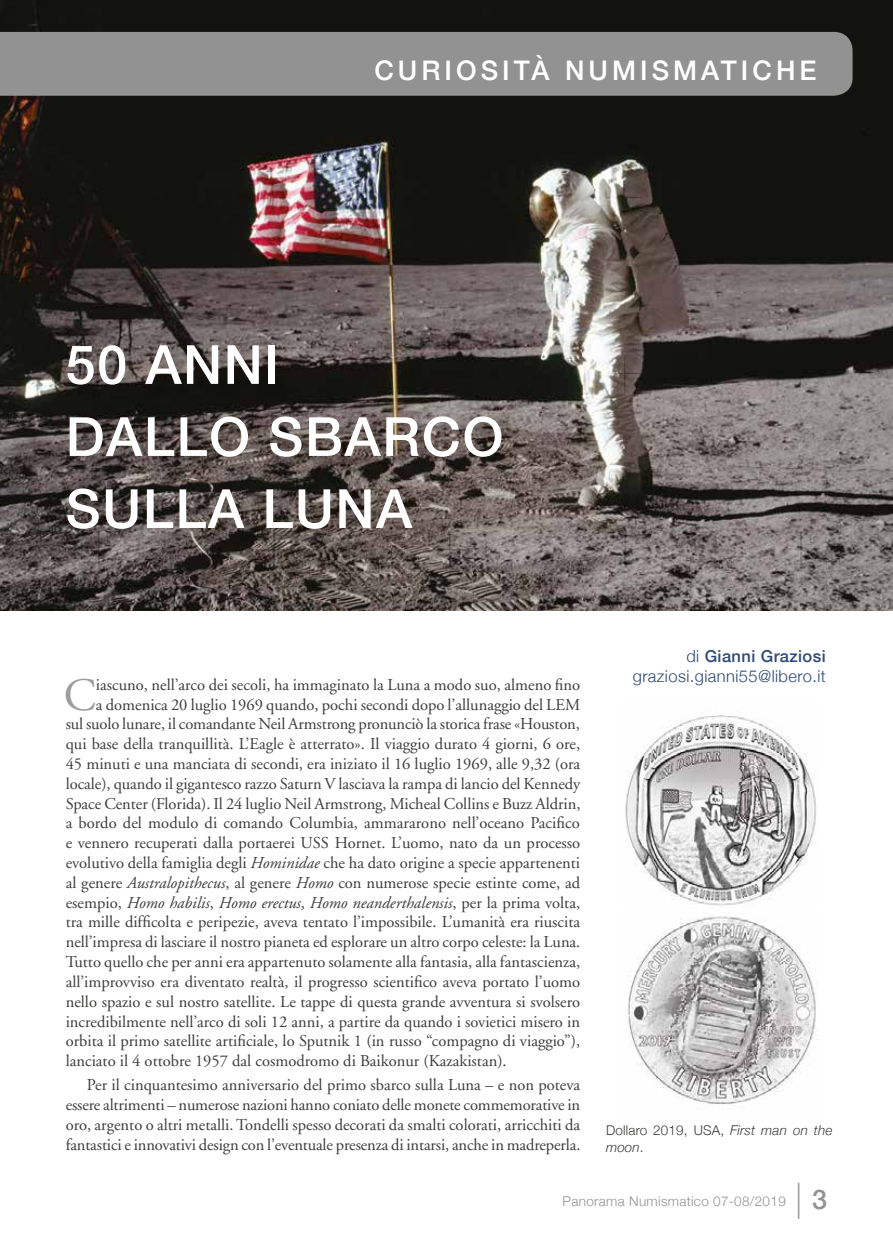
<style>
.page{position:relative;width:893px;height:1234px;background:#fff}
.page>*{position:absolute;margin:0;border:0;box-sizing:border-box;transform-origin:0 0}
.t1{font:500 144px "Helvetica Neue";letter-spacing:-.01em;color:#f2f2f2}
.t2{font:500 54px/72px "Helvetica Neue";letter-spacing:.03em;color:#fff}
.t3{font:46.35px "Adobe Garamond";color:#9d9d9c}
.t4{font:100 36px "Helvetica Neue";color:#929292}
.t5{font:500 27px "Helvetica Neue";letter-spacing:.15em;color:#fff}
.t6{font:500 27px "Helvetica Neue";color:#929292}
.t7{font:16.5px/19.8px "Adobe Garamond";color:#3c3c3b;text-align:justify}
.t8{font:italic 16.5px "Adobe Garamond";color:#3c3c3b}
.t9{font:300 16.5px/19.8px "Helvetica Neue";letter-spacing:.025em;color:#2f4a75;text-align:right}
.t10{font:300 13.5px/16.2px "Helvetica Neue";letter-spacing:.01em;color:#3c3c3b}
.t11{font:300 13.5px "Helvetica Neue";letter-spacing:.025em;color:#929292}
.s1{font-style:italic}
.s2{font-style:normal}
.s3{font-weight:500}
</style>
<div class="page">
<img style="left:0;top:0;width:893px;height:610px">
<div style="left:0;top:32px;width:853px;height:64px;background:#929292"></div>
<div style="left:68px;top:346px;width:450px;height:199px;background:#000;opacity:.15"></div>
<img style="left:625px;top:715px;width:192px;height:191px">
<img style="left:627px;top:916px;width:192px;height:188px">
<h1 class="t1" style="left:66px;top:-61px;width:750px">CURIOSITÀ</h1>
<h3 class="t5" style="left:374px;top:48px;width:444px">CURIOSITÀ NUMISMATICHE</h3>
<h2 class="t2" style="left:66px;top:324px;width:439px">50 ANNI<br>DALLO SBARCO<br>SULLA LUNA</h2>
<h3 class="t3" style="left:64px;top:670px;width:34px">C</h3>
<p class="t7" style="left:96px;top:674px;width:486px">iascuno, nell’arco dei secoli, ha immaginato la Luna a modo suo, almeno fino</p>
<p class="t7" style="left:96px;top:694px;width:486px">a domenica 20 luglio 1969 quando, pochi secondi dopo l’allunaggio del LEM</p>
<p class="t7" style="left:66px;top:714px;width:516px">sul suolo lunare, il comandante Neil Armstrong pronunciò la storica frase «Houston,</p>
<p class="t7" style="left:66px;top:734px;width:516px">qui base della tranquillità. L’Eagle è atterrato». Il viaggio durato 4 giorni, 6 ore,</p>
<p class="t7" style="left:66px;top:754px;width:516px">45 minuti e una manciata di secondi, era iniziato il 16 luglio 1969, alle 9,32 (ora</p>
<p class="t7" style="left:66px;top:773px;width:516px">locale), quando il gigantesco razzo Saturn V lasciava la rampa di lancio del Kennedy</p>
<p class="t7" style="left:66px;top:793px;width:516px">Space Center (Florida). Il 24 luglio Neil Armstrong, Micheal Collins e Buzz Aldrin,</p>
<p class="t7" style="left:66px;top:813px;width:515px">a bordo del modulo di comando Columbia, ammararono nell’oceano Pacifico</p>
<p class="t7" style="left:66px;top:833px;width:516px">e vennero recuperati dalla portaerei USS Hornet. L’uomo, nato da un processo</p>
<p class="t7" style="left:66px;top:853px;width:516px">evolutivo della famiglia degli <span class="s1">Hominidae</span> che ha dato origine a specie appartenenti</p>
<p class="t7" style="left:66px;top:872px;width:516px">al genere <span class="s1">Australopithecus</span>, al genere <span class="s1">Homo</span> con numerose specie estinte come, ad</p>
<p class="t8" style="left:66px;top:893px;width:516px"><span class="s2">esempio,</span> Homo habilis<span class="s2">,</span> Homo erectus<span class="s2">,</span> Homo neanderthalensis<span class="s2">, per la prima volta,</span></p>
<p class="t7" style="left:66px;top:912px;width:516px">tra mille difficolta e peripezie, aveva tentato l’impossibile. L’umanità era riuscita</p>
<p class="t7" style="left:66px;top:932px;width:516px">nell’impresa di lasciare il nostro pianeta ed esplorare un altro corpo celeste: la Luna.</p>
<p class="t7" style="left:66px;top:952px;width:516px">Tutto quello che per anni era appartenuto solamente alla fantasia, alla fantascienza,</p>
<p class="t7" style="left:66px;top:971px;width:516px">all’improvviso era diventato realtà, il progresso scientifico aveva portato l’uomo</p>
<p class="t7" style="left:66px;top:991px;width:516px">nello spazio e sul nostro satellite. Le tappe di questa grande avventura si svolsero</p>
<p class="t7" style="left:66px;top:1011px;width:516px">incredibilmente nell’arco di soli 12 anni, a partire da quando i sovietici misero in</p>
<p class="t7" style="left:66px;top:1031px;width:516px">orbita il primo satellite artificiale, lo Sputnik 1 (in russo “compagno di viaggio”),</p>
<p class="t7" style="left:66px;top:1051px;width:443px">lanciato il 4 ottobre 1957 dal cosmodromo di Baikonur (Kazakistan).</p>
<p class="t7" style="left:66px;top:1075px;width:516px;text-indent:21px">Per il cinquantesimo anniversario del primo sbarco sulla Luna – e non poteva essere altrimenti – numerose nazioni hanno coniato delle monete commemorative in oro, argento o altri metalli. Tondelli spesso decorati da smalti colorati, arricchiti da fantastici e innovativi design con l’eventuale presenza di intarsi, anche in madreperla.</p>
<p class="t9" style="left:633px;top:644px;width:194px">di <span class="s3">Gianni Graziosi </span>graziosi.gianni55@libero.it</p>
<p class="t10" style="left:606px;top:1121px;width:228px">Dollaro 2019, USA, <span class="s1">First man on the moon</span>.</p>
<p class="t11" style="left:563px;top:1189px;width:225px">Panorama Numismatico 07-08/2019</p>
<h3 class="t4" style="left:795px;top:1170px;width:9px">|</h3>
<h3 class="t6" style="left:812px;top:1177px;width:17px">3</h3>
</div>
